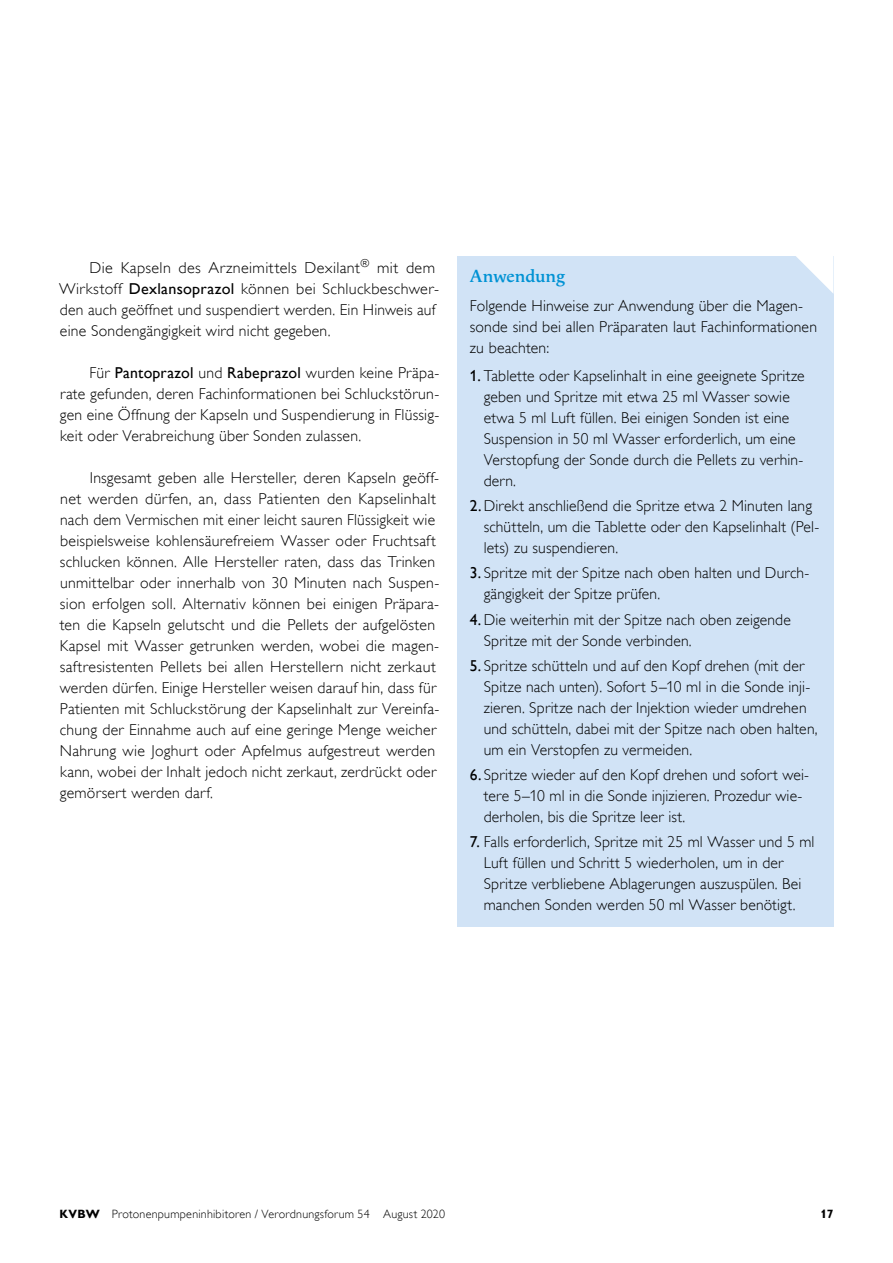
<style>
.page{position:relative;width:893px;height:1263px;background:#fff}
.page>*{position:absolute;margin:0;border:0;box-sizing:border-box;transform-origin:0 0}
.t1{font:600 18px "Apolline Std";letter-spacing:-.015em;color:#0092d4}
.t2{font:300 15.75px/21px "Gill Alt One";letter-spacing:.015em;color:#000}
.t3{font:300 12px "Gill Alt One";letter-spacing:.02em;color:#000}
.t4{font:700 12px "Gill Alt One";color:#000}
.s1{font-weight:400}
.s2{font-weight:700}
</style>
<div class="page">
<div style="left:457px;top:256px;width:376px;height:671px;background:#d1e3f6"></div>
<svg style="left:796px;top:256px;width:37px;height:37px"></svg>
<p class="t2" style="left:59px;top:257px;width:382px;text-indent:30px">Die Kapseln des Arzneimittels Dexilant<sup>®</sup> mit dem Wirkstoff <span class="s1">Dexlansoprazol</span> können bei Schluckbeschwer&shy;den auch geöffnet und suspendiert werden. Ein Hinweis auf eine Sondengängigkeit wird nicht gegeben.</p>
<p class="t2" style="left:60px;top:362px;width:381px;text-align:justify;text-indent:30px">Für <span class="s1">Pantoprazol</span> und <span class="s1">Rabeprazol</span> wurden keine Präpa&shy;rate gefunden, deren Fachinformationen bei Schluckstörun&shy;gen eine Öffnung der Kapseln und Suspendierung in Flüssig&shy;keit oder Verabreichung über Sonden zulassen.</p>
<p class="t2" style="left:60px;top:467px;width:381px;text-indent:30px">Insgesamt geben alle Hersteller, deren Kapseln geöff&shy;net werden dürfen, an, dass Patienten den Kapselinhalt nach dem Vermischen mit einer leicht sauren Flüssigkeit wie beispielsweise kohlensäurefreiem Wasser oder Fruchtsaft schlucken können. Alle Hersteller raten, dass das Trinken unmittelbar oder innerhalb von 30 Minuten nach Suspen&shy;sion erfolgen soll. Alternativ können bei einigen Präpara&shy;ten die Kapseln gelutscht und die Pellets der aufgelösten Kapsel mit Wasser getrunken werden, wobei die magen&shy;saftresistenten Pellets bei allen Herstellern nicht zerkaut werden dürfen. Einige Hersteller weisen darauf hin, dass für Patienten mit Schluckstörung der Kapselinhalt zur Vereinfa&shy;chung der Einnahme auch auf eine geringe Menge weicher Nahrung wie Joghurt oder Apfelmus aufgestreut werden kann, wobei der Inhalt jedoch nicht zerkaut, zerdrückt oder gemörsert werden darf.</p>
<p class="t1" style="left:470px;top:265px;width:97px">Anwendung</p>
<p class="t2" style="left:470px;top:295px;width:349px">Folgende Hinweise zur Anwendung über die Magen&shy;sonde sind bei allen Präparaten laut Fachinformationen zu beachten:</p>
<p class="t2" style="left:484px;top:365px;width:322px;text-indent:-14px"><span class="s1">1.</span> Tablette oder Kapselinhalt in eine geeignete Spritze geben und Spritze mit etwa 25 ml Wasser sowie etwa 5 ml Luft füllen. Bei einigen Sonden ist eine Suspension in 50 ml Wasser erforderlich, um eine Verstopfung der Sonde durch die Pellets zu verhin&shy;dern.</p>
<p class="t2" style="left:484px;top:495px;width:337px;text-indent:-14px"><span class="s1">2.</span>Direkt anschließend die Spritze etwa 2 Minuten lang schütteln, um die Tablette oder den Kapselinhalt (Pel&shy;lets) zu suspendieren.</p>
<p class="t2" style="left:484px;top:562px;width:327px;text-indent:-14px"><span class="s1">3.</span> Spritze mit der Spitze nach oben halten und Durch&shy;gängigkeit der Spitze prüfen.</p>
<p class="t2" style="left:484px;top:609px;width:309px;text-indent:-14px"><span class="s1">4.</span> Die weiterhin mit der Spitze nach oben zeigende<br>Spritze mit der Sonde verbinden.</p>
<p class="t2" style="left:484px;top:655px;width:335px;text-indent:-14px"><span class="s1">5.</span> Spritze schütteln und auf den Kopf drehen (mit der Spitze nach unten). Sofort 5–10 ml in die Sonde inji&shy;zieren. Spritze nach der Injektion wieder umdrehen und schütteln, dabei mit der Spitze nach oben halten, um ein Verstopfen zu vermeiden.</p>
<p class="t2" style="left:484px;top:764px;width:327px;text-indent:-14px"><span class="s1">6.</span> Spritze wieder auf den Kopf drehen und sofort wei&shy;tere 5–10 ml in die Sonde injizieren. Prozedur wie&shy;derholen, bis die Spritze leer ist.</p>
<p class="t2" style="left:484px;top:831px;width:332px;text-indent:-14px"><span class="s1">7.</span> Falls erforderlich, Spritze mit 25 ml Wasser und 5 ml Luft füllen und Schritt 5 wiederholen, um in der Spritze verbliebene Ablagerungen auszuspülen. Bei manchen Sonden werden 50 ml Wasser benötigt.</p>
<p class="t3" style="left:60px;top:1207px;width:387px"><span class="s2">KVBW</span> Protonenpumpeninhibitoren / Verordnungsforum 54 August 2020</p>
<p class="t4" style="left:820px;top:1207px;width:14px">17</p>
</div>
